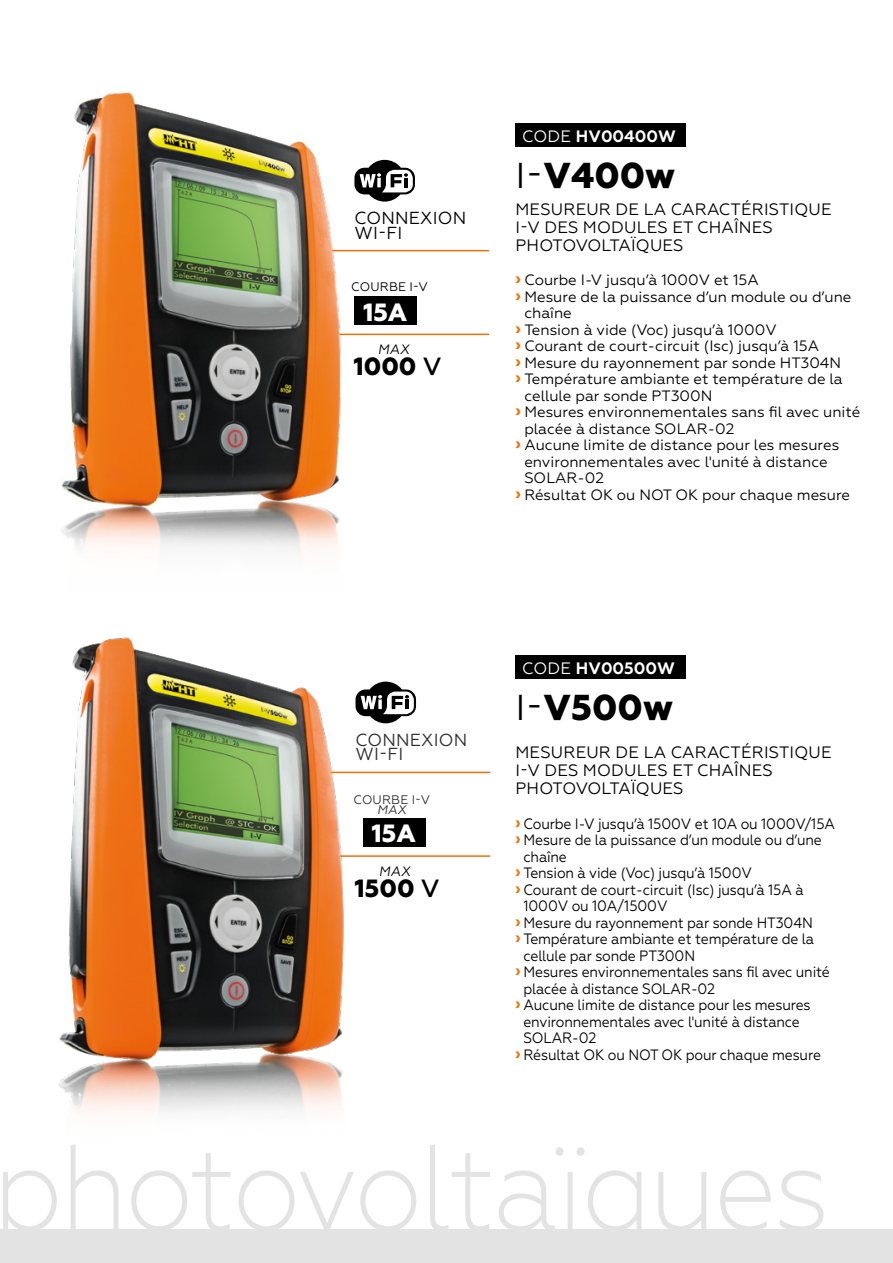
<style>
.page{position:relative;width:893px;height:1263px;background:#fff}
.page>*{position:absolute;margin:0;border:0;box-sizing:border-box;transform-origin:0 0}
.t1{font:300 121.5px "Geometria";letter-spacing:-.02em;color:#e3e3e3;scale:.91 1}
.t2{font:800 36px "Geometria";color:#000}
.t3{font:800 24.9px "Geometria";color:#000}
.t4{font:800 24.9px "Geometria";color:#fff}
.t5{font:17.4px/14.9px "Geometria";letter-spacing:.01em;color:#2d2e2f}
.t6{font:17.4px/14.9px "Geometria";letter-spacing:.01em;color:#000}
.t7{font:16.5px/18px "Geometria";letter-spacing:.01em;color:#000}
.t8{font:700 16.5px "Geometria";color:#fff}
.t9{font:15px/16.5px "Geometria";letter-spacing:-.01em;color:#000;scale:.93 1}
.t10{font:15px/16.5px "Geometria";letter-spacing:-.01em;color:#000}
.t11{font:italic 13.5px "Geometria";letter-spacing:.01em;color:#000}
.t12{font:12.45px "Geometria";letter-spacing:.01em;color:#2d2e2f}
.t13{font:12.45px "Geometria";letter-spacing:.01em;color:#000}
.t14{font:italic 12.45px "Geometria";color:#2d2e2f}
.s1{font-weight:500}
.s2{font-weight:400}
.s3{font-weight:800;color:#ee7203}
</style>
<div class="page">
<div style="left:0;top:1229px;width:893px;height:34px;background:#e3e3e3"></div>
<hr style="left:275px;top:772px;width:215px;height:1px;background:#ee7203">
<hr style="left:275px;top:855px;width:215px;height:2px;background:#ee7203">
<svg style="left:411px;top:691px;width:5px;height:24px"></svg>
<div style="left:363px;top:818px;width:62px;height:29px;background:#000"></div>
<hr style="left:274px;top:250px;width:215px;height:1px;background:#ee7203">
<hr style="left:274px;top:334px;width:215px;height:1px;background:#ee7203">
<svg style="left:406px;top:167px;width:9px;height:28px"></svg>
<div style="left:354px;top:297px;width:63px;height:28px;background:#000"></div>
<img style="left:61px;top:92px;width:345px;height:460px">
<img style="left:58px;top:637px;width:353px;height:476px">
<div style="left:515px;top:124px;width:170px;height:23px;background:#000"></div>
<div style="left:515px;top:656px;width:170px;height:23px;background:#000"></div>
<p class="t6" style="left:355px;top:210px;width:113px">CONNEXION<br>WI-FI</p>
<p class="t13" style="left:351px;top:280px;width:78px">COURBE I-V</p>
<p class="t4" style="left:363px;top:297px;width:45px">15A</p>
<p class="t11" style="left:378px;top:342px;width:33px">MAX</p>
<p class="t3" style="left:354px;top:352px;width:89px">1000 <span class="s1">V</span></p>
<p class="t8" style="left:522px;top:126px;width:155px"><span class="s2">CODE</span> HV00400W</p>
<p class="t2" style="left:516px;top:154px;width:161px"><span class="s2">I-</span>V400w</p>
<p class="t7" style="left:515px;top:201px;width:318px">MESUREUR DE LA CARACTÉRISTIQUE<br>I-V DES MODULES ET CHAÎNES<br>PHOTOVOLTAÏQUES</p>
<p class="t10" style="left:515px;top:272px;width:245px"><span class="s3">›</span> Courbe I-V jusqu’à 1000V et 15A</p>
<p class="t10" style="left:524px;top:288px;width:329px;text-indent:-9px"><span class="s3">›</span> Mesure de la puissance d’un module ou d’une chaîne</p>
<p class="t10" style="left:515px;top:321px;width:263px"><span class="s3">›</span> Tension à vide (Voc) jusqu’à 1000V</p>
<p class="t10" style="left:515px;top:338px;width:305px"><span class="s3">›</span> Courant de court-circuit (Isc) jusqu’à 15A</p>
<p class="t10" style="left:515px;top:354px;width:327px"><span class="s3">›</span> Mesure du rayonnement par sonde HT304N</p>
<p class="t10" style="left:524px;top:371px;width:320px;text-indent:-9px"><span class="s3">›</span> Température ambiante et température de la cellule par sonde PT300N</p>
<p class="t10" style="left:524px;top:404px;width:337px;text-indent:-9px"><span class="s3">›</span> Mesures environnementales sans fil avec unité placée à distance SOLAR-02</p>
<p class="t10" style="left:524px;top:437px;width:316px;text-indent:-9px"><span class="s3">›</span> Aucune limite de distance pour les mesures environnementales avec l'unité à distance<br>SOLAR-02</p>
<p class="t10" style="left:515px;top:486px;width:336px"><span class="s3">›</span> Résultat OK ou NOT OK pour chaque mesure</p>
<p class="t5" style="left:356px;top:732px;width:113px">CONNEXION<br>WI-FI</p>
<p class="t12" style="left:353px;top:792px;width:78px">COURBE I-V</p>
<p class="t14" style="left:377px;top:802px;width:30px">MAX</p>
<p class="t4" style="left:372px;top:819px;width:45px">15A</p>
<p class="t11" style="left:379px;top:863px;width:33px">MAX</p>
<p class="t3" style="left:355px;top:873px;width:86px">1500 <span class="s1">V</span></p>
<p class="t8" style="left:522px;top:658px;width:154px"><span class="s2">CODE</span> HV00500W</p>
<p class="t2" style="left:516px;top:686px;width:159px"><span class="s2">I-</span>V500w</p>
<p class="t7" style="left:515px;top:744px;width:318px">MESUREUR DE LA CARACTÉRISTIQUE<br>I-V DES MODULES ET CHAÎNES<br>PHOTOVOLTAÏQUES</p>
<p class="t9" style="left:515px;top:815px;width:345px"><span class="s3">›</span> Courbe I-V jusqu’à 1500V et 10A ou 1000V/15A</p>
<p class="t9" style="left:523px;top:832px;width:322px;text-indent:-8px"><span class="s3">›</span> Mesure de la puissance d’un module ou d’une chaîne</p>
<p class="t9" style="left:515px;top:865px;width:256px"><span class="s3">›</span> Tension à vide (Voc) jusqu’à 1500V</p>
<p class="t9" style="left:523px;top:881px;width:303px;text-indent:-8px"><span class="s3">›</span> Courant de court-circuit (Isc) jusqu’à 15A à<br>1000V ou 10A/1500V</p>
<p class="t9" style="left:515px;top:914px;width:321px"><span class="s3">›</span> Mesure du rayonnement par sonde HT304N</p>
<p class="t9" style="left:523px;top:931px;width:314px;text-indent:-8px"><span class="s3">›</span> Température ambiante et température de la cellule par sonde PT300N</p>
<p class="t9" style="left:523px;top:964px;width:331px;text-indent:-8px"><span class="s3">›</span> Mesures environnementales sans fil avec unité placée à distance SOLAR-02</p>
<p class="t9" style="left:523px;top:997px;width:310px;text-indent:-8px"><span class="s3">›</span> Aucune limite de distance pour les mesures environnementales avec l'unité à distance<br>SOLAR-02</p>
<p class="t9" style="left:515px;top:1046px;width:330px"><span class="s3">›</span> Résultat OK ou NOT OK pour chaque mesure</p>
<h1 class="t1" style="left:-7px;top:1118px;width:921px">photovoltaïques</h1>
</div>
